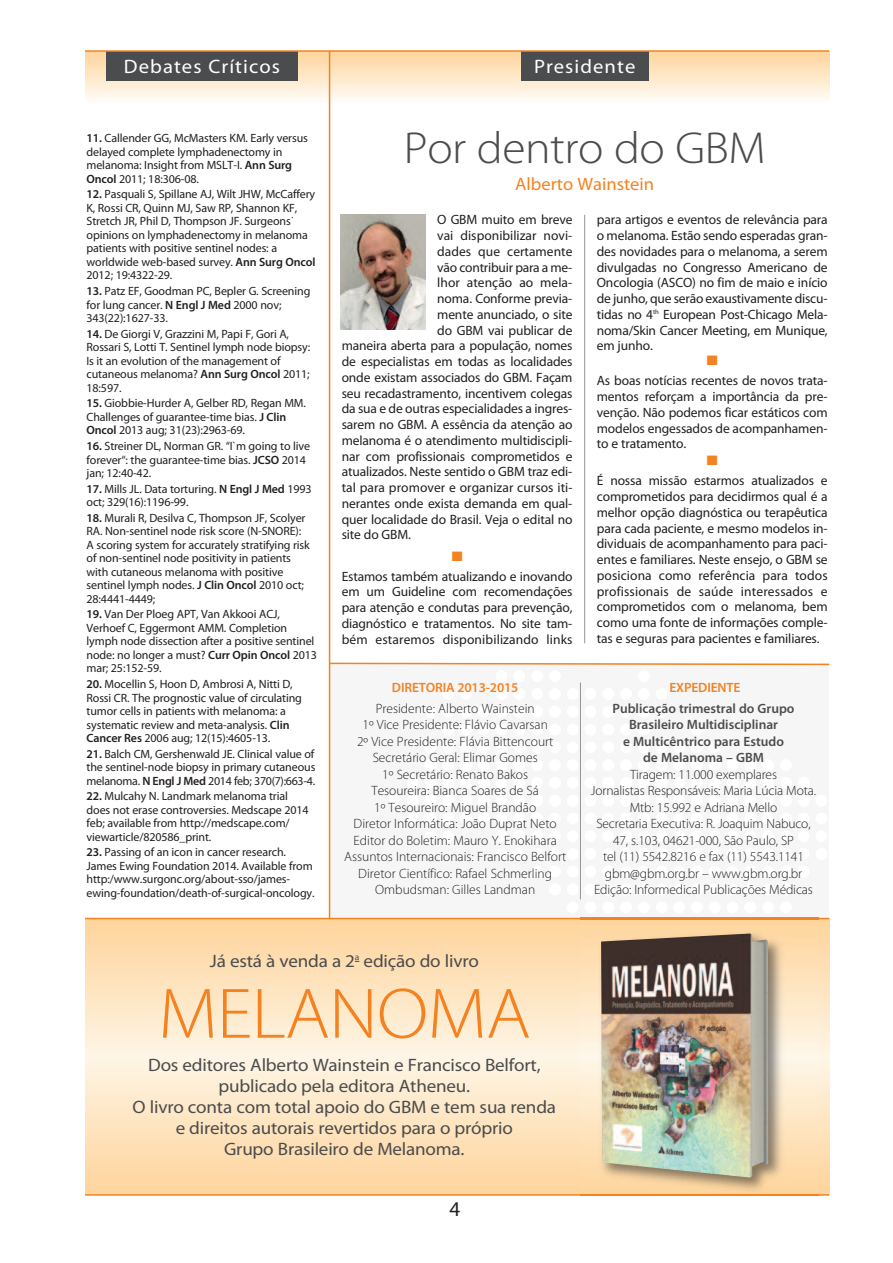
<style>
.page{position:relative;width:893px;height:1263px;background:#fff}
.page>*{position:absolute;margin:0;border:0;box-sizing:border-box;transform-origin:0 0}
.t1{font:300 72px "Myriad Pro";letter-spacing:-.01em;color:#f58220;scale:1.06 1}
.t2{font:300 45px "Myriad Pro";letter-spacing:-.01em;color:#4b4c4d;scale:1.06 1}
.t3{font:21px "Myriad Pro";color:#231f20}
.t4{font:19.5px "Myriad Pro";letter-spacing:.05em;color:#fff;scale:1.06 1}
.t5{font:18px/21px "Myriad Pro";letter-spacing:-.01em;color:#4b4c4d;text-align:center;scale:1.06 1}
.t6{font:18px "Myriad Pro";color:#f58220}
.t7{font:13.5px/15.8px "Myriad Pro";letter-spacing:-.01em;color:#231f20;text-align:justify}
.t8{font:300 13.5px/16.5px "Myriad Pro";color:#231f20;text-align:center}
.t9{font:600 13.5px/16.5px "Myriad Pro";color:#4b4c4d;text-align:center}
.t10{font:600 13.5px "Myriad Pro";letter-spacing:-.01em;color:#f58220}
.t11{font:13.5px "Zapf Dingbats ITC";color:#f58220;scale:1.06 1}
.t12{font:12px/13.5px "Myriad Pro";letter-spacing:-.01em;color:#231f20}
.s1{font-weight:600}
</style>
<div class="page">
<div style="left:85px;top:1057px;width:744px;height:138px;background:linear-gradient(to bottom,#fef5e5,#fed49c)"></div>
<div style="left:85px;top:918px;width:744px;height:139px;background:linear-gradient(to bottom,#fed39a,#fef5e5)"></div>
<div style="left:85px;top:51px;width:744px;height:51px;background:linear-gradient(to bottom,#fed49b,#fefcf6)"></div>
<div style="left:106px;top:51px;width:192px;height:30px;background:#4b4c4d"></div>
<div style="left:330px;top:663px;width:499px;height:255px;background:#f6f6f7"></div>
<svg style="left:328px;top:662px;width:502px;height:4px"></svg>
<hr style="left:584px;top:215px;width:1px;height:428px;background:#939598">
<hr style="left:580px;top:682px;width:1px;height:217px;background:#939598">
<img style="left:340px;top:215px;width:85px;height:115px">
<div style="left:521px;top:51px;width:127px;height:30px;background:#4b4c4d"></div>
<hr style="left:85px;top:50px;width:744px;height:2px;background:#f58220">
<hr style="left:329px;top:51px;width:1px;height:867px;background:#f58220">
<hr style="left:85px;top:1194px;width:744px;height:2px;background:#f58220">
<hr style="left:85px;top:918px;width:744px;height:1px;background:#f58220">
<img style="left:580px;top:917px;width:239px;height:277px">
<img style="left:580px;top:918px;width:239px;height:1px">
<img style="left:601px;top:933px;width:167px;height:245px">
<h3 class="t4" style="left:124px;top:59px;width:149px">Debates Críticos</h3>
<p class="t12" style="left:87px;top:132px;width:223px"><span class="s1">11.</span> Callender GG, McMasters KM. Early versus delayed complete lymphadenectomy in melanoma: Insight from MSLT-I. <span class="s1">Ann Surg Oncol</span> 2011; 18:306-08.</p>
<p class="t12" style="left:87px;top:189px;width:230px"><span class="s1">12.</span> Pasquali S, Spillane AJ, Wilt JHW, McCaffery K, Rossi CR, Quinn MJ, Saw RP, Shannon KF, Stretch JR, Phil D, Thompson JF. Surgeons˙ opinions on lymphadenectomy in melanoma patients with positive sentinel nodes: a worldwide web-based survey. <span class="s1">Ann Surg Oncol </span>2012; 19:4322-29.</p>
<p class="t12" style="left:87px;top:285px;width:225px"><span class="s1">13.</span> Patz EF, Goodman PC, Bepler G. Screening for lung cancer. <span class="s1">N Engl J Med</span> 2000 nov;<br>343(22):1627-33.</p>
<p class="t12" style="left:87px;top:328px;width:225px"><span class="s1">14.</span> De Giorgi V, Grazzini M, Papi F, Gori A, Rossari S, Lotti T. Sentinel lymph node biopsy:<br>Is it an evolution of the management of cutaneous melanoma? <span class="s1">Ann Surg Oncol</span> 2011; 18:597.</p>
<p class="t12" style="left:87px;top:397px;width:221px"><span class="s1">15.</span> Giobbie-Hurder A, Gelber RD, Regan MM.<br>Challenges of guarantee-time bias. <span class="s1">J Clin<br>Oncol</span> 2013 aug; 31(23):2963-69.</p>
<p class="t12" style="left:87px;top:440px;width:225px"><span class="s1">16.</span> Streiner DL, Norman GR. “I`m going to live forever“: the guarantee-time bias. <span class="s1">JCSO</span> 2014 jan; 12:40-42.</p>
<p class="t12" style="left:87px;top:483px;width:227px"><span class="s1">17.</span> Mills JL. Data torturing. <span class="s1">N Engl J Med</span> 1993 oct; 329(16):1196-99.</p>
<p class="t12" style="left:87px;top:512px;width:225px"><span class="s1">18.</span> Murali R, Desilva C, Thompson JF, Scolyer RA. Non-sentinel node risk score (N-SNORE):<br>A scoring system for accurately stratifying risk of non-sentinel node positivity in patients with cutaneous melanoma with positive sentinel lymph nodes. <span class="s1">J Clin Oncol</span> 2010 oct; 28:4441-4449;</p>
<p class="t12" style="left:87px;top:608px;width:232px"><span class="s1">19.</span> Van Der Ploeg APT, Van Akkooi ACJ, Verhoef C, Eggermont AMM. Completion lymph node dissection after a positive sentinel node: no longer a must? <span class="s1">Curr Opin Oncol</span> 2013 mar; 25:152-59.</p>
<p class="t12" style="left:87px;top:678px;width:217px"><span class="s1">20.</span> Mocellin S, Hoon D, Ambrosi A, Nitti D, Rossi CR. The prognostic value of circulating tumor cells in patients with melanoma: a systematic review and meta-analysis. <span class="s1">Clin Cancer Res</span> 2006 aug; 12(15):4605-13.</p>
<p class="t12" style="left:87px;top:748px;width:230px;text-align:justify"><span class="s1">21.</span> Balch CM, Gershenwald JE. Clinical value of the sentinel-node biopsy in primary cutaneous melanoma. <span class="s1">N Engl J Med</span> 2014 feb; 370(7):663-4.</p>
<p class="t12" style="left:87px;top:790px;width:224px"><span class="s1">22.</span> Mulcahy N. Landmark melanoma trial does not erase controversies. Medscape 2014 feb; available from http://medscape.com/ viewarticle/820586_print.</p>
<p class="t12" style="left:87px;top:847px;width:230px"><span class="s1">23.</span> Passing of an icon in cancer research.<br>James Ewing Foundation 2014. Available from http:/www.surgonc.org/about-sso/james&shy;ewing-foundation/death-of-surgical-oncology.</p>
<h3 class="t4" style="left:534px;top:59px;width:97px">Presidente</h3>
<h2 class="t2" style="left:404px;top:131px;width:343px">Por dentro do GBM</h2>
<h3 class="t6" style="left:515px;top:177px;width:140px">Alberto Wainstein</h3>
<p class="t7" style="left:437px;top:213px;width:137px">O GBM muito em breve</p>
<p class="t7" style="left:437px;top:229px;width:137px">vai disponibilizar novi-</p>
<p class="t7" style="left:437px;top:244px;width:137px">dades que certamente</p>
<p class="t7" style="left:437px;top:260px;width:137px">vão contribuir para a me-</p>
<p class="t7" style="left:437px;top:276px;width:137px">lhor atenção ao mela-</p>
<p class="t7" style="left:437px;top:292px;width:137px">noma. Conforme previa-</p>
<p class="t7" style="left:437px;top:307px;width:137px">mente anunciado, o site</p>
<p class="t7" style="left:437px;top:323px;width:137px">do GBM vai publicar de</p>
<p class="t7" style="left:342px;top:339px;width:232px">maneira aberta para a população, nomes</p>
<p class="t7" style="left:342px;top:355px;width:232px">de especialistas em todas as localidades</p>
<p class="t7" style="left:342px;top:370px;width:232px">onde existam associados do GBM. Façam</p>
<p class="t7" style="left:342px;top:386px;width:232px">seu recadastramento, incentivem colegas</p>
<p class="t7" style="left:342px;top:402px;width:232px">da sua e de outras especialidades a ingres-</p>
<p class="t7" style="left:342px;top:418px;width:232px">sarem no GBM. A essência da atenção ao</p>
<p class="t7" style="left:342px;top:433px;width:232px">melanoma é o atendimento multidiscipli-</p>
<p class="t7" style="left:342px;top:449px;width:232px">nar com profissionais comprometidos e</p>
<p class="t7" style="left:342px;top:465px;width:232px">atualizados. Neste sentido o GBM traz edi-</p>
<p class="t7" style="left:342px;top:481px;width:232px">tal para promover e organizar cursos iti-</p>
<p class="t7" style="left:342px;top:496px;width:232px">nerantes onde exista demanda em qual-</p>
<p class="t7" style="left:342px;top:512px;width:232px">quer localidade do Brasil. Veja o edital no</p>
<p class="t7" style="left:342px;top:528px;width:71px">site do GBM.</p>
<p class="t11" style="left:452px;top:548px;width:12px">■</p>
<p class="t7" style="left:342px;top:569px;width:232px">Estamos também atualizando e inovando em um Guideline com recomendações para atenção e condutas para prevenção, diagnóstico e tratamentos. No site tam&shy;bém estaremos disponibilizando links</p>
<p class="t10" style="left:392px;top:682px;width:128px">DIRETORIA 2013-2015</p>
<p class="t8" style="left:344px;top:701px;width:224px">Presidente: Alberto Wainstein<br>1º Vice Presidente: Flávio Cavarsan<br>2º Vice Presidente: Flávia Bittencourt Secretário Geral: Elimar Gomes<br>1º Secretário: Renato Bakos<br>Tesoureira: Bianca Soares de Sá<br>1º Tesoureiro: Miguel Brandão<br>Diretor Informática: João Duprat Neto Editor do Boletim: Mauro Y. Enokihara Assuntos Internacionais: Francisco Belfort Diretor Científico: Rafael Schmerling Ombudsman: Gilles Landman</p>
<p class="t7" style="left:597px;top:213px;width:232px">para artigos e eventos de relevância para o melanoma. Estão sendo esperadas gran&shy;des novidades para o melanoma, a serem divulgadas no Congresso Americano de Oncologia (ASCO) no fim de maio e início de junho, que serão exaustivamente discu&shy;tidas no 4<sup>th</sup> European Post-Chicago Mela&shy;noma/Skin Cancer Meeting, em Munique, em junho.</p>
<p class="t11" style="left:707px;top:353px;width:12px">■</p>
<p class="t7" style="left:597px;top:374px;width:232px">As boas notícias recentes de novos trata&shy;mentos reforçam a importância da pre&shy;venção. Não podemos ficar estáticos com modelos engessados de acompanhamen&shy;to e tratamento.</p>
<p class="t11" style="left:707px;top:453px;width:12px">■</p>
<p class="t7" style="left:597px;top:474px;width:232px">É nossa missão estarmos atualizados e comprometidos para decidirmos qual é a melhor opção diagnóstica ou terapêutica para cada paciente, e mesmo modelos in&shy;dividuais de acompanhamento para paci&shy;entes e familiares. Neste ensejo, o GBM se posiciona como referência para todos profissionais de saúde interessados e comprometidos com o melanoma, bem como uma fonte de informações comple&shy;tas e seguras para pacientes e familiares.</p>
<p class="t10" style="left:669px;top:682px;width:73px">EXPEDIENTE</p>
<p class="t9" style="left:612px;top:701px;width:184px">Publicação trimestral do Grupo<br>Brasileiro Multidisciplinar<br>e Multicêntrico para Estudo<br>de Melanoma – GBM</p>
<p class="t8" style="left:591px;top:767px;width:227px">Tiragem: 11.000 exemplares<br>Jornalistas Responsáveis: Maria Lúcia Mota.<br>Mtb: 15.992 e Adriana Mello<br>Secretaria Executiva: R. Joaquim Nabuco, 47, s.103, 04621-000, São Paulo, SP<br>tel (11) 5542.8216 e fax (11) 5543.1141 gbm@gbm.org.br – www.gbm.org.br Edição: Informedical Publicações Médicas</p>
<h3 class="t5" style="left:210px;top:952px;width:255px">Já está à venda a 2<sup>a</sup> edição do livro</h3>
<h1 class="t1" style="left:158px;top:986px;width:353px">MELANOMA</h1>
<h3 class="t5" style="left:133px;top:1056px;width:401px">Dos editores Alberto Wainstein e Francisco Belfort, publicado pela editora Atheneu.<br>O livro conta com total apoio do GBM e tem sua renda e direitos autorais revertidos para o próprio<br>Grupo Brasileiro de Melanoma.</h3>
<h3 class="t3" style="left:450px;top:1201px;width:12px">4</h3>
</div>
